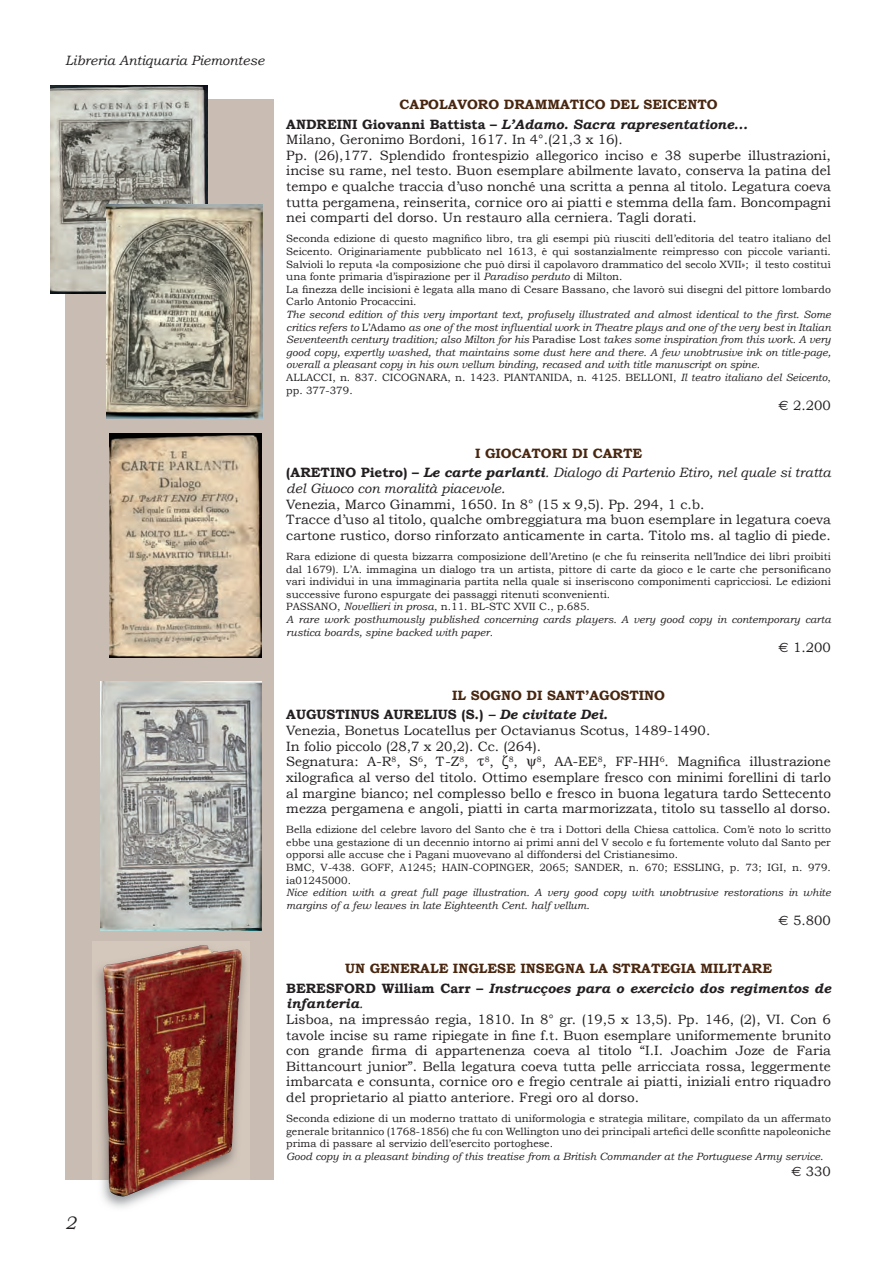
<style>
.page{position:relative;width:896px;height:1266px;background:#fff}
.page>*{position:absolute;margin:0;border:0;box-sizing:border-box;transform-origin:0 0}
.t1{font:italic 18px "Bookman Old Style";color:#231f20}
.t2{font:13.5px/15.6px "Bookman Old Style";color:#231f20}
.t3{font:700 13.5px/19.8px "Bookman Old Style";color:#48260f}
.t4{font:italic 13.5px/19.8px "Bookman Old Style";color:#231f20;text-align:center}
.t5{font:10.5px/12.6px "Bookman Old Style";color:#231f20}
.t6{font:italic 10.5px/12.6px "Bookman Old Style";color:#231f20}
.s1{color:#231f20}
.s2{font-style:italic;color:#231f20}
.s3{font-style:italic}
.s4{font-style:normal}
.s5{font-family:"Euro Sans"}
.s6{font-weight:700;font-style:normal;color:#48260f}
.s7{font-weight:700;font-style:normal}
.s8{font-weight:700}
.s9{font-family:"Grk"}
.s10{font-weight:700;font-style:italic}
</style>
<div class="page">
<div style="left:65px;top:99px;width:208px;height:1080px;background:#c9bcb2"></div>
<img style="left:51px;top:86px;width:157px;height:208px">
<img style="left:106px;top:205px;width:157px;height:213px">
<img style="left:109px;top:433px;width:153px;height:225px">
<img style="left:101px;top:681px;width:161px;height:249px">
<img style="left:92px;top:941px;width:157px;height:267px">
<img style="left:135px;top:945px;width:69px;height:14px">
<p class="t4" style="left:65px;top:51px;width:201px">Libreria Antiquaria Piemontese</p>
<h1 class="t1" style="left:65px;top:1212px;width:13px">2</h1>
<p class="t3" style="left:286px;top:94px;width:463px;text-indent:113px">CAPOLAVORO DRAMMATICO DEL SEICENTO<br><span class="s1">ANDREINI Giovanni Battista –</span> <span class="s2">L’Adamo. Sacra rapresentatione...</span></p>
<p class="t2" style="left:286px;top:132px;width:546px">Milano, Geronimo Bordoni, 1617. In 4°.(21,3 x 16).<br>Pp. (26),177. Splendido frontespizio allegorico inciso e 38 superbe illustrazioni, incise su rame, nel testo. Buon esemplare abilmente lavato, conserva la patina del tempo e qualche traccia d’uso nonché una scritta a penna al titolo. Legatura coeva tutta pergamena, reinserita, cornice oro ai piatti e stemma della fam. Boncompagni nei comparti del dorso. Un restauro alla cerniera. Tagli dorati.</p>
<p class="t5" style="left:286px;top:232px;width:546px">Seconda edizione di questo magnifico libro, tra gli esempi più riusciti dell’editoria del teatro italiano del Seicento. Originariamente pubblicato nel 1613, è qui sostanzialmente reimpresso con piccole varianti.<br>Salvioli lo reputa «la composizione che può dirsi il capolavoro drammatico del secolo XVII»; il testo costituì una fonte primaria d’ispirazione per il <span class="s3">Paradiso perduto</span> di Milton.<br>La finezza delle incisioni è legata alla mano di Cesare Bassano, che lavorò sui disegni del pittore lombardo Carlo Antonio Procaccini.</p>
<p class="t6" style="left:286px;top:308px;width:546px">The second edition of this very important text, profusely illustrated and almost identical to the first. Some critics refers to <span class="s4">L’Adamo</span> as one of the most influential work in Theatre plays and one of the very best in Italian Seventeenth century tradition; also Milton for his <span class="s4">Paradise Lost</span> takes some inspiration from this work. A very good copy, expertly washed, that maintains some dust here and there. A few unobtrusive ink on title-page, overall a pleasant copy in his own vellum binding, recased and with title manuscript on spine.<br><span class="s4">ALLACCI, n. 837. CICOGNARA, n. 1423. PIANTANIDA, n. 4125. BELLONI,</span> Il teatro italiano del Seicento<span class="s4">, pp. 377-379.</span></p>
<p class="t2" style="left:778px;top:397px;width:54px"><span class="s5">€</span> 2.200</p>
<p class="t4" style="left:286px;top:443px;width:546px"><span class="s6">I GIOCATORI DI CARTE<br></span><span class="s7">(ARETINO Pietro) –</span> <span class="s8">Le carte parlanti</span>. Dialogo di Partenio Etiro, nel quale si tratta</p>
<p class="t4" style="left:286px;top:478px;width:220px">del Giuoco con moralità piacevole.</p>
<p class="t2" style="left:286px;top:496px;width:546px">Venezia, Marco Ginammi, 1650. In 8° (15 x 9,5). Pp. 294, 1 c.b.<br>Tracce d’uso al titolo, qualche ombreggiatura ma buon esemplare in legatura coeva cartone rustico, dorso rinforzato anticamente in carta. Titolo ms. al taglio di piede.</p>
<p class="t5" style="left:286px;top:550px;width:546px">Rara edizione di questa bizzarra composizione dell’Aretino (e che fu reinserita nell’Indice dei libri proibiti dal 1679). L’A. immagina un dialogo tra un artista, pittore di carte da gioco e le carte che personificano vari individui in una immaginaria partita nella quale si inseriscono componimenti capricciosi. Le edizioni successive furono espurgate dei passaggi ritenuti sconvenienti.<br>PASSANO, <span class="s3">Novellieri in prosa</span>, n.11. BL-STC XVII C., p.685.<br><span class="s3">A rare work posthumously published concerning cards players. A very good copy in contemporary carta rustica boards, spine backed with paper.</span></p>
<p class="t2" style="left:778px;top:639px;width:54px"><span class="s5">€</span> 1.200</p>
<p class="t3" style="left:286px;top:685px;width:380px;text-indent:166px">IL SOGNO DI SANT’AGOSTINO<br><span class="s1">AUGUSTINUS AURELIUS (S.)</span> <span class="s2">– De civitate Dei.</span></p>
<p class="t2" style="left:286px;top:722px;width:546px">Venezia, Bonetus Locatellus per Octavianus Scotus, 1489-1490.<br>In folio piccolo (28,7 x 20,2). Cc. (264).<br>Segnatura: A-R<sup>8</sup>, S<sup>6</sup>, T-Z<sup>8</sup>, <span class="s9">t</span><sup>8</sup>, <span class="s9">z</span><sup>8</sup>, <span class="s9">y</span><sup>8</sup>, AA-EE<sup>8</sup>, FF-HH<sup>6</sup>. Magnifica illustrazione xilografica al verso del titolo. Ottimo esemplare fresco con minimi forellini di tarlo al margine bianco; nel complesso bello e fresco in buona legatura tardo Settecento mezza pergamena e angoli, piatti in carta marmorizzata, titolo su tassello al dorso.</p>
<p class="t5" style="left:286px;top:823px;width:546px">Bella edizione del celebre lavoro del Santo che è tra i Dottori della Chiesa cattolica. Com’é noto lo scritto ebbe una gestazione di un decennio intorno ai primi anni del V secolo e fu fortemente voluto dal Santo per opporsi alle accuse che i Pagani muovevano al diffondersi del Cristianesimo.<br>BMC, V-438. GOFF, A1245; HAIN-COPINGER, 2065; SANDER, n. 670; ESSLING, p. 73; IGI, n. 979. ia01245000.</p>
<p class="t6" style="left:286px;top:886px;width:546px">Nice edition with a great full page illustration. A very good copy with unobtrusive restorations in white margins of a few leaves in late Eighteenth Cent. half vellum<span class="s4">.</span></p>
<p class="t2" style="left:778px;top:912px;width:54px"><span class="s5">€</span> 5.800</p>
<p class="t3" style="left:286px;top:958px;width:546px;text-align:center">UN GENERALE INGLESE INSEGNA LA STRATEGIA MILITARE<br><span class="s1">BERESFORD William Carr –</span> <span class="s2">Instrucçoes para o exercicio dos regimentos de</span></p>
<p class="t2" style="left:286px;top:995px;width:546px"><span class="s10">infanteria</span><span class="s3">.<br></span>Lisboa, na impressáo regia, 1810. In 8° gr. (19,5 x 13,5). Pp. 146, (2), VI. Con 6 tavole incise su rame ripiegate in fine f.t. Buon esemplare uniformemente brunito con grande firma di appartenenza coeva al titolo “I.I. Joachim Joze de Faria Bittancourt junior”. Bella legatura coeva tutta pelle arricciata rossa, leggermente imbarcata e consunta, cornice oro e fregio centrale ai piatti, iniziali entro riquadro del proprietario al piatto anteriore. Fregi oro al dorso.</p>
<p class="t5" style="left:286px;top:1112px;width:546px">Seconda edizione di un moderno trattato di uniformologia e strategia militare, compilato da un affermato generale britannico (1768-1856) che fu con Wellington uno dei principali artefici delle sconfitte napoleoniche prima di passare al servizio dell’esercito portoghese.<br><span class="s3">Good copy in a pleasant binding of this treatise from a British Commander at the Portuguese Army service</span>.</p>
<p class="t2" style="left:791px;top:1163px;width:41px"><span class="s5">€</span> 330</p>
</div>
